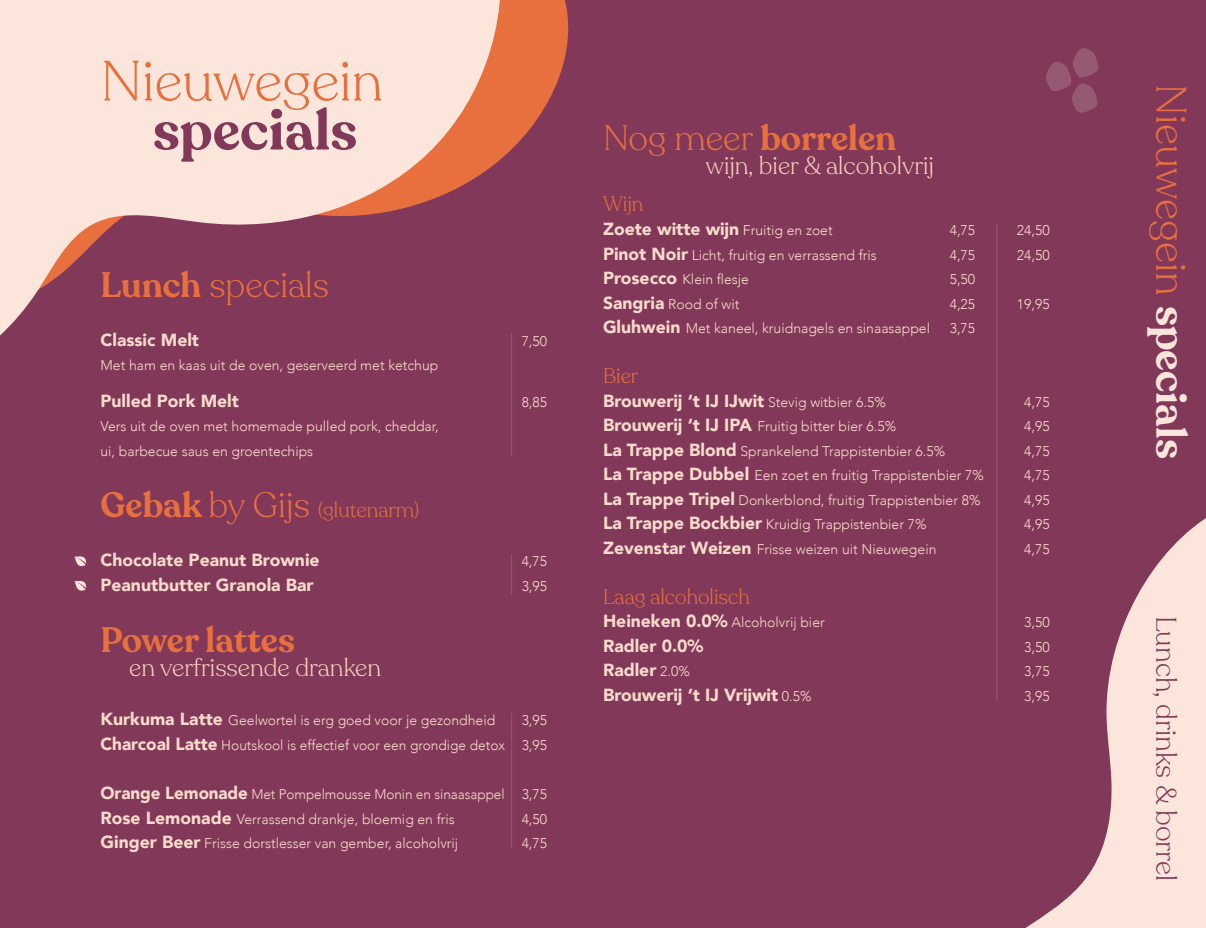
<style>
.page{position:relative;width:1206px;height:928px;background:#fff}
.page>*{position:absolute;margin:0;border:0;box-sizing:border-box;transform-origin:0 0}
.t1{font:300 56px "Recoleta";color:#e7703e}
.t2{font:600 56px "Recoleta";color:#813859}
.t3{font:300 42px "Recoleta";color:#e7703e}
.t4{font:600 35px "Recoleta";color:#e7703e}
.t5{font:300 35px "Recoleta";color:#e7703e}
.t6{font:300 28px "Recoleta";color:#813859}
.t7{font:300 24.5px "Recoleta";color:#f9d1bd}
.t8{font:300 21px "Recoleta";color:#e7703e}
.t9{font:900 17.5px "Avenir";color:#fbdbcb}
.t10{font:300 14px/24.5px "Avenir";color:#fbdbcb}
.s1{font-weight:600}
.s2{font-weight:600;font-size:35px}
.s3{font-size:35px}
.s4{font-weight:900;font-size:17.5px}
.s5{font-weight:300}
.s6{font-weight:300;font-size:14px}
.s7{font-weight:600;color:#fce6db}
</style>
<div class="page">
<div style="left:0;top:0;width:1205px;height:928px;background:#813859"></div>
<svg style="left:997px;top:475px;width:208px;height:453px"></svg>
<svg style="left:514px;top:0;width:55px;height:147px;fill:#e7703e"></svg>
<svg style="left:1046px;top:48px;width:52px;height:65px"></svg>
<svg style="left:0;top:0;width:514px;height:336px;fill:#fce6db"></svg>
<hr style="left:996px;top:223px;width:1px;height:478px;background:#955971">
<hr style="left:511px;top:333px;width:1px;height:123px;background:#955971">
<hr style="left:511px;top:713px;width:1px;height:135px;background:#955971">
<hr style="left:511px;top:554px;width:1px;height:40px;background:#955971">
<svg style="left:74px;top:556px;width:12px;height:11px"></svg>
<svg style="left:74px;top:580px;width:12px;height:11px"></svg>
<h1 class="t1" style="left:100px;top:47px;width:284px">Nieuwegein</h1>
<h1 class="t2" style="left:153px;top:96px;width:206px">specials</h1>
<h3 class="t5" style="left:100px;top:263px;width:230px"><span class="s1">Lunch</span> specials</h3>
<p class="t9" style="left:100px;top:324px;width:100px">Classic Melt</p>
<p class="t10" style="left:521px;top:328px;width:27px">7,50</p>
<p class="t10" style="left:100px;top:353px;width:339px">Met ham en kaas uit de oven, geserveerd met ketchup</p>
<p class="t9" style="left:100px;top:386px;width:140px">Pulled Pork Melt</p>
<p class="t10" style="left:521px;top:390px;width:27px">8,85</p>
<p class="t10" style="left:100px;top:414px;width:340px">Vers uit de oven met homemade pulled pork, cheddar, ui, barbecue saus en groentechips</p>
<h3 class="t8" style="left:100px;top:497px;width:320px"><span class="s2">Gebak</span> <span class="s3">by Gijs</span> (glutenarm)</h3>
<p class="t9" style="left:100px;top:545px;width:221px">Chocolate Peanut Brownie</p>
<p class="t10" style="left:521px;top:549px;width:27px">4,75</p>
<p class="t9" style="left:100px;top:569px;width:215px">Peanutbutter Granola Bar</p>
<p class="t10" style="left:521px;top:573px;width:27px">3,95</p>
<h3 class="t4" style="left:100px;top:618px;width:196px">Power lattes</h3>
<h3 class="t7" style="left:129px;top:653px;width:253px">en verfrissende dranken</h3>
<p class="t10" style="left:100px;top:708px;width:396px"><span class="s4">Kurkuma Latte</span> Geelwortel is erg goed voor je gezondheid</p>
<p class="t10" style="left:100px;top:708px;width:448px;text-align:right">3,95<br><span class="s4">Charcoal Latte</span> Houtskool is effectief voor een grondige detox 3,95</p>
<p class="t10" style="left:100px;top:782px;width:448px"><span class="s4">Orange Lemonade</span> Met Pompelmousse Monin en sinaasappel 3,75<br><span class="s4">Rose Lemonade</span> Verrassend drankje, bloemig en fris</p>
<p class="t10" style="left:521px;top:806px;width:27px">4,50</p>
<p class="t10" style="left:100px;top:831px;width:359px"><span class="s4">Ginger Beer</span> Frisse dorstlesser van gember, alcoholvrij</p>
<p class="t10" style="left:521px;top:831px;width:27px">4,75</p>
<h3 class="t4" style="left:603px;top:116px;width:295px"><span class="s5">Nog meer</span> borrelen</h3>
<h3 class="t7" style="left:705px;top:150px;width:230px">wijn, bier &amp; alcoholvrij</h3>
<h3 class="t8" style="left:603px;top:191px;width:42px">Wijn</h3>
<p class="t9" style="left:603px;top:214px;width:231px">Zoete witte wijn <span class="s6">Fruitig en zoet</span></p>
<p class="t10" style="left:949px;top:218px;width:27px">4,75</p>
<p class="t10" style="left:1016px;top:218px;width:34px">24,50</p>
<p class="t10" style="left:603px;top:243px;width:275px"><span class="s4">Pinot Noir</span> Licht, fruitig en verrassend fris</p>
<p class="t10" style="left:949px;top:243px;width:27px">4,75</p>
<p class="t10" style="left:1016px;top:243px;width:34px">24,50</p>
<p class="t10" style="left:603px;top:267px;width:148px"><span class="s4">Prosecco</span> Klein flesje</p>
<p class="t10" style="left:949px;top:267px;width:27px">5,50</p>
<p class="t10" style="left:603px;top:292px;width:138px"><span class="s4">Sangria</span> Rood of wit</p>
<p class="t10" style="left:949px;top:292px;width:27px">4,25</p>
<p class="t10" style="left:1016px;top:292px;width:34px">19,95</p>
<p class="t10" style="left:603px;top:316px;width:328px"><span class="s4">Gluhwein</span> Met kaneel, kruidnagels en sinaasappel</p>
<p class="t10" style="left:949px;top:316px;width:27px">3,75</p>
<h3 class="t8" style="left:603px;top:363px;width:37px">Bier</h3>
<p class="t9" style="left:603px;top:386px;width:284px">Brouwerij ‘t IJ IJwit <span class="s6">Stevig witbier 6.5%</span></p>
<p class="t10" style="left:1024px;top:390px;width:27px">4,75</p>
<p class="t10" style="left:603px;top:414px;width:295px"><span class="s4">Brouwerij ‘t IJ IPA</span> Fruitig bitter bier 6.5%</p>
<p class="t10" style="left:1024px;top:414px;width:27px">4,95</p>
<p class="t10" style="left:603px;top:439px;width:344px"><span class="s4">La Trappe Blond</span> Sprankelend Trappistenbier 6.5%</p>
<p class="t10" style="left:1024px;top:439px;width:27px">4,75</p>
<p class="t10" style="left:603px;top:463px;width:382px"><span class="s4">La Trappe Dubbel</span> Een zoet en fruitig Trappistenbier 7%</p>
<p class="t10" style="left:1024px;top:463px;width:27px">4,75</p>
<p class="t10" style="left:603px;top:488px;width:379px"><span class="s4">La Trappe Tripel</span> Donkerblond, fruitig Trappistenbier 8%</p>
<p class="t10" style="left:1024px;top:488px;width:27px">4,95</p>
<p class="t10" style="left:603px;top:512px;width:325px"><span class="s4">La Trappe Bockbier</span> Kruidig Trappistenbier 7%</p>
<p class="t10" style="left:1024px;top:512px;width:27px">4,95</p>
<p class="t10" style="left:603px;top:537px;width:335px"><span class="s4">Zevenstar Weizen</span> Frisse weizen uit Nieuwegein</p>
<p class="t10" style="left:1024px;top:537px;width:27px">4,75</p>
<h3 class="t8" style="left:603px;top:583px;width:148px">Laag alcoholisch</h3>
<p class="t10" style="left:603px;top:610px;width:223px"><span class="s4">Heineken 0.0%</span> Alcoholvrij bier</p>
<p class="t10" style="left:1024px;top:610px;width:27px">3,50</p>
<p class="t9" style="left:603px;top:631px;width:102px">Radler 0.0%</p>
<p class="t10" style="left:1024px;top:635px;width:27px">3,50</p>
<p class="t9" style="left:603px;top:655px;width:88px">Radler <span class="s6">2.0%</span></p>
<p class="t10" style="left:1024px;top:659px;width:27px">3,75</p>
<p class="t9" style="left:603px;top:680px;width:210px">Brouwerij ‘t IJ Vrijwit <span class="s6">0.5%</span></p>
<p class="t10" style="left:1024px;top:684px;width:27px">3,95</p>
<h2 class="t3" style="left:1196px;top:84px;width:376px;rotate:90deg">Nieuwegein <span class="s7">specials</span></h2>
<h3 class="t6" style="left:1183px;top:616px;width:267px;rotate:90deg">Lunch, drinks &amp; borrel</h3>
</div>
